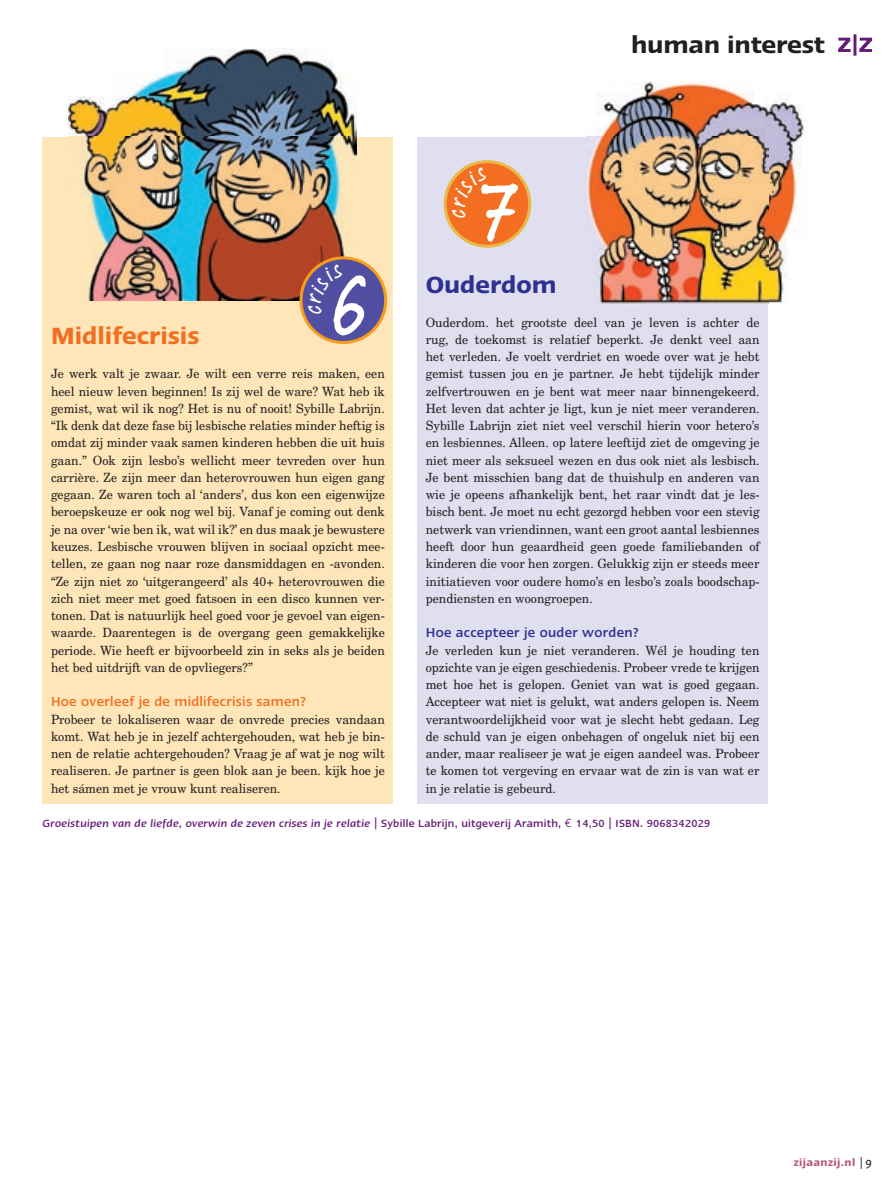
<style>
.page{position:relative;width:893px;height:1191px;background:#fff}
.page>*{position:absolute;margin:0;border:0;box-sizing:border-box;transform-origin:0 0}
.t1{font:500 97.5px "Linotype Feltpen";color:#fff;scale:.93 1}
.t2{font:600 27px "Linotype Ergo";color:#f36e21}
.t3{font:600 27px "Linotype Ergo";letter-spacing:-.01em;color:#231f20}
.t4{font:600 27px "Linotype Ergo";color:#2e3092}
.t5{font:500 15px "Linotype Ergo";letter-spacing:.02em;color:#f36e21;scale:.96 1}
.t6{font:500 15px "Linotype Ergo";letter-spacing:.02em;color:#2e3092;scale:.96 1}
.t7{font:12.75px/17.2px "New Century Schlbk";color:#231f20;text-align:justify;scale:.96 1}
.t8{font:italic 500 12px "Linotype Ergo";letter-spacing:.02em;color:#641c78;scale:.96 1}
.t9{font:600 12px "Linotype Ergo";letter-spacing:.035em;color:#b65574;scale:.96 1}
.s1{font-style:normal}
.s2{font-family:"Euro Mono";font-weight:400;font-style:normal}
.s3{font-family:"Linotype Aroma";font-weight:400;color:#231f20}
</style>
<div class="page">
<div style="left:43px;top:137px;width:350px;height:666px;background:#fee6b9"></div>
<div style="left:417px;top:137px;width:351px;height:666px;background:#e0dfef"></div>
<img style="left:586px;top:81px;width:222px;height:89px">
<img style="left:768px;top:170px;width:32px;height:134px">
<img style="left:586px;top:137px;width:182px;height:167px">
<img style="left:69px;top:48px;width:287px;height:252px">
<img style="left:839px;top:34px;width:33px;height:22px">
<svg style="left:299px;top:256px;width:88px;height:88px"></svg>
<svg style="left:444px;top:160px;width:87px;height:88px"></svg>
<h1 class="t1" style="left:479px;top:141px;width:43px">7</h1>
<h2 class="t3" style="left:631px;top:30px;width:195px">human interest</h2>
<h2 class="t4" style="left:426px;top:270px;width:132px">Ouderdom</h2>
<p class="t7" style="left:426px;top:313px;width:349px">Ouderdom. het grootste deel van je leven is achter de rug, de toekomst is relatief beperkt. Je denkt veel aan het verleden. Je voelt verdriet en woede over wat je hebt gemist tussen jou en je partner. Je hebt tijdelijk minder zelfvertrouwen en je bent wat meer naar binnengekeerd.<br>Het leven dat achter je ligt, kun je niet meer veranderen.<br>Sybille Labrijn ziet niet veel verschil hierin voor hetero’s en lesbiennes. Alleen. op latere leeftijd ziet de omgeving je niet meer als seksueel wezen en dus ook niet als lesbisch.<br>Je bent misschien bang dat de thuishulp en anderen van wie je opeens afhankelijk bent, het raar vindt dat je les&shy;bisch bent. Je moet nu echt gezorgd hebben voor een stevig netwerk van vriendinnen, want een groot aantal lesbiennes heeft door hun geaardheid geen goede familiebanden of kinderen die voor hen zorgen. Gelukkig zijn er steeds meer initiatieven voor oudere homo’s en lesbo’s zoals boodschap&shy;pendiensten en woongroepen.</p>
<p class="t6" style="left:426px;top:625px;width:224px">Hoe accepteer je ouder worden?</p>
<p class="t7" style="left:426px;top:641px;width:349px">Je verleden kun je niet veranderen. Wél je houding ten opzichte van je eigen geschiedenis. Probeer vrede te krijgen met hoe het is gelopen. Geniet van wat is goed gegaan.<br>Accepteer wat niet is gelukt, wat anders gelopen is. Neem verantwoordelijkheid voor wat je slecht hebt gedaan. Leg de schuld van je eigen onbehagen of ongeluk niet bij een ander, maar realiseer je wat je eigen aandeel was. Probeer te komen tot vergeving en ervaar wat de zin is van wat er in je relatie is gebeurd.</p>
<p class="t8" style="left:43px;top:816px;width:697px">Groeistuipen van de liefde, overwin de zeven crises in je relatie | <span class="s1">Sybille Labrijn, uitgeverij Aramith,</span> <span class="s2">€</span> <span class="s1">14,50 | ISBN. 9068342029</span></p>
<h1 class="t1" style="left:332px;top:233px;width:42px">6</h1>
<h2 class="t2" style="left:51px;top:321px;width:150px">Midlifecrisis</h2>
<p class="t7" style="left:51px;top:365px;width:349px">Je werk valt je zwaar. Je wilt een verre reis maken, een heel nieuw leven beginnen! Is zij wel de ware? Wat heb ik gemist, wat wil ik nog? Het is nu of nooit! Sybille Labrijn. “Ik denk dat deze fase bij lesbische relaties minder heftig is omdat zij minder vaak samen kinderen hebben die uit huis gaan.” Ook zijn lesbo’s wellicht meer tevreden over hun carrière. Ze zijn meer dan heterovrouwen hun eigen gang gegaan. Ze waren toch al ‘anders’, dus kon een eigenwijze beroepskeuze er ook nog wel bij. Vanaf je coming out denk je na over ‘wie ben ik, wat wil ik?’ en dus maak je bewustere keuzes. Lesbische vrouwen blijven in sociaal opzicht mee&shy;tellen, ze gaan nog naar roze dansmiddagen en -avonden. “Ze zijn niet zo ‘uitgerangeerd’ als 40+ heterovrouwen die zich niet meer met goed fatsoen in een disco kunnen ver&shy;tonen. Dat is natuurlijk heel goed voor je gevoel van eigen&shy;waarde. Daarentegen is de overgang geen gemakkelijke periode. Wie heeft er bijvoorbeeld zin in seks als je beiden het bed uitdrijft van de opvliegers?”</p>
<p class="t5" style="left:51px;top:694px;width:268px">Hoe overleef je de midlifecrisis samen?</p>
<p class="t7" style="left:51px;top:710px;width:349px">Probeer te lokaliseren waar de onvrede precies vandaan komt. Wat heb je in jezelf achtergehouden, wat heb je bin&shy;nen de relatie achtergehouden? Vraag je af wat je nog wilt realiseren. Je partner is geen blok aan je been. kijk hoe je het sámen met je vrouw kunt realiseren.</p>
<p class="t9" style="left:794px;top:1156px;width:83px">zijaanzij.nl <span class="s3">| 9</span></p>
</div>
